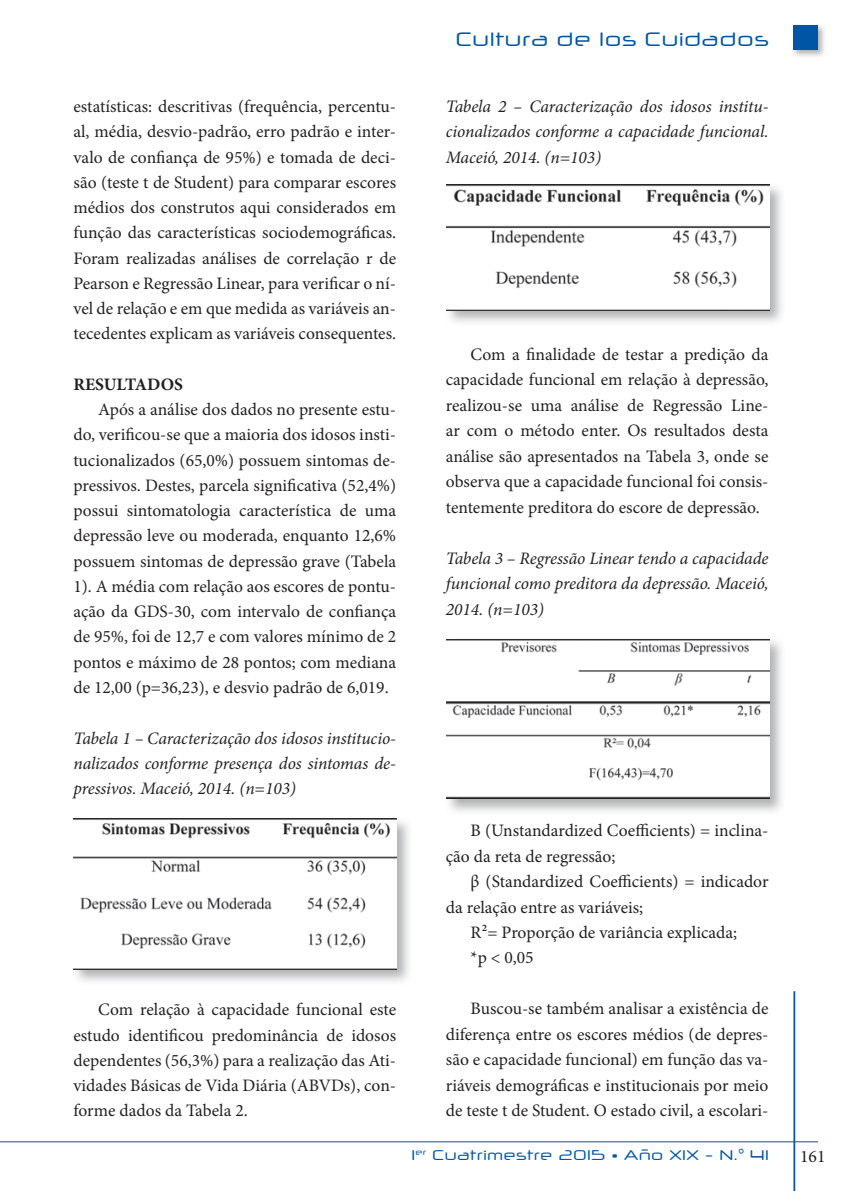
<style>
.page{position:relative;width:844px;height:1191px;background:#fff}
.page>*{position:absolute;margin:0;border:0;box-sizing:border-box;transform-origin:0 0}
.t1{font:19.25px "Neuropol X Free";color:#0155a5}
.t2{font:17.5px/25.2px "Minion Pro";color:#231f20;text-align:justify}
.t3{font:italic 17.5px/25.2px "Minion Pro";letter-spacing:-.005em;color:#231f20;text-align:justify}
.t4{font:700 17.5px "Minion Pro";color:#231f20}
.t5{font:14px "Neuropol X Free";color:#0155a5}
</style>
<div class="page">
<hr style="left:793px;top:991px;width:2px;height:200px;background:#0155a5">
<hr style="left:0;top:1141px;width:818px;height:1px;background:#0155a5">
<img style="left:793px;top:25px;width:32px;height:32px">
<div style="left:793px;top:25px;width:25px;height:25px;background:#0155a5"></div>
<img style="left:73px;top:818px;width:336px;height:164px">
<img style="left:73px;top:819px;width:323px;height:150px">
<img style="left:446px;top:184px;width:336px;height:138px">
<img style="left:446px;top:185px;width:323px;height:125px">
<img style="left:449px;top:639px;width:333px;height:173px">
<img style="left:446px;top:639px;width:323px;height:160px">
<p class="t1" style="left:455px;top:27px;width:315px">Cultura de los Cuidados</p>
<p class="t2" style="left:73px;top:94px;width:324px">estatísticas: descritivas (frequência, percentu&shy;al, média, desvio-padrão, erro padrão e inter&shy;valo de confiança de 95%) e tomada de deci&shy;são (teste t de Student) para comparar escores médios dos construtos aqui considerados em função das características sociodemográficas.<br>Foram realizadas análises de correlação r de Pearson e Regressão Linear, para verificar o ní&shy;vel de relação e em que medida as variáveis an&shy;tecedentes explicam as variáveis consequentes.</p>
<p class="t4" style="left:73px;top:372px;width:111px">RESULTADOS</p>
<p class="t2" style="left:73px;top:397px;width:324px;text-indent:25px">Após a análise dos dados no presente estu&shy;do, verificou-se que a maioria dos idosos insti&shy;tucionalizados (65,0%) possuem sintomas de&shy;pressivos. Destes, parcela significativa (52,4%) possui sintomatologia característica de uma depressão leve ou moderada, enquanto 12,6% possuem sintomas de depressão grave (Tabela 1). A média com relação aos escores de pontu&shy;ação da GDS-30, com intervalo de confiança de 95%, foi de 12,7 e com valores mínimo de 2 pontos e máximo de 28 pontos; com mediana de 12,00 (p=36,23), e desvio padrão de 6,019.</p>
<p class="t3" style="left:73px;top:725px;width:324px">Tabela 1 – Caracterização dos idosos institucio&shy;nalizados conforme presença dos sintomas de&shy;pressivos. Maceió, 2014. (n=103)</p>
<p class="t2" style="left:73px;top:997px;width:324px;text-indent:25px">Com relação à capacidade funcional este estudo identificou predominância de idosos dependentes (56,3%) para a realização das Ati&shy;vidades Básicas de Vida Diária (ABVDs), con&shy;forme dados da Tabela 2.</p>
<p class="t3" style="left:445px;top:94px;width:324px">Tabela 2 – Caracterização dos idosos institu&shy;cionalizados conforme a capacidade funcional.<br>Maceió, 2014. (n=103)</p>
<p class="t2" style="left:445px;top:341px;width:324px;text-indent:25px">Com a finalidade de testar a predição da capacidade funcional em relação à depressão, realizou-se uma análise de Regressão Line&shy;ar com o método enter. Os resultados desta análise são apresentados na Tabela 3, onde se observa que a capacidade funcional foi consis&shy;tentemente preditora do escore de depressão.</p>
<p class="t3" style="left:445px;top:545px;width:324px">Tabela 3 – Regressão Linear tendo a capacidade funcional como preditora da depressão. Maceió, 2014. (n=103)</p>
<p class="t2" style="left:445px;top:818px;width:324px;text-indent:25px">B (Unstandardized Coefficients) = inclina&shy;ção da reta de regressão;</p>
<p class="t2" style="left:470px;top:869px;width:299px">β (Standardized Coefficients) = indicador</p>
<p class="t2" style="left:445px;top:894px;width:199px">da relação entre as variáveis;</p>
<p class="t2" style="left:470px;top:920px;width:268px">R²= Proporção de variância explicada;</p>
<p class="t2" style="left:470px;top:945px;width:65px">*p &lt; 0,05</p>
<p class="t2" style="left:445px;top:996px;width:324px;text-indent:25px">Buscou-se também analisar a existência de diferença entre os escores médios (de depres&shy;são e capacidade funcional) em função das va&shy;riáveis demográficas e institucionais por meio de teste t de Student. O estado civil, a escolari-</p>
<p class="t5" style="left:411px;top:1146px;width:359px">1<sup>er</sup> Cuatrimestre 2015 • Año XIX - N.° 41</p>
<p class="t2" style="left:800px;top:1143px;width:27px">161</p>
</div>
